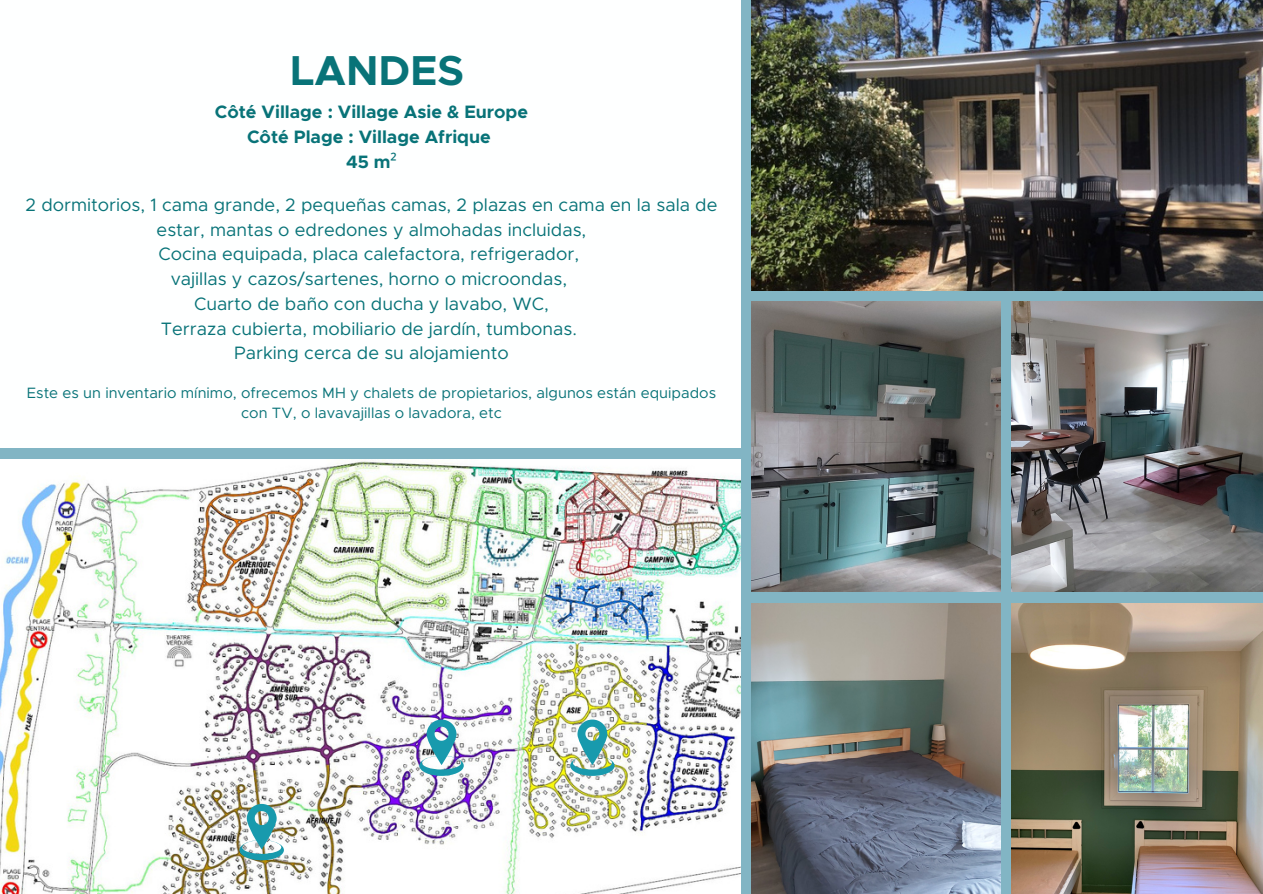
<style>
.page{position:relative;width:1263px;height:894px;background:#fff}
.page>*{position:absolute;margin:0;border:0;box-sizing:border-box;transform-origin:0 0}
.t1{font:700 42px "Metropolis";color:#087378}
.t2{font:18px/24.8px "Metropolis";color:#087378;text-align:center}
.t3{font:700 18px "Metropolis";color:#087378}
.t4{font:15px/20.2px "Metropolis";color:#087378;text-align:center}
.s1{font-family:"Noto Sans";font-weight:400}
</style>
<div class="page">
<div style="left:0;top:0;width:1263px;height:893px;background:#82b5c4"></div>
<img style="left:0;top:459px;width:741px;height:434px">
<div style="left:0;top:0;width:741px;height:448px;background:#feffff"></div>
<img style="left:751px;top:0;width:512px;height:290px">
<img style="left:751px;top:301px;width:250px;height:290px">
<img style="left:1012px;top:301px;width:251px;height:290px">
<img style="left:1012px;top:603px;width:251px;height:290px">
<img style="left:751px;top:603px;width:250px;height:290px">
<svg style="left:570px;top:719px;width:45px;height:56px;background:#8dc1ba"></svg>
<svg style="left:239px;top:803px;width:45px;height:56px;background:#8bbcbd"></svg>
<svg style="left:419px;top:719px;width:45px;height:56px;background:#8ab8ca"></svg>
<p class="t1" style="left:290px;top:52px;width:175px">LANDES</p>
<p class="t3" style="left:215px;top:104px;width:315px">Côté Village : Village Asie &amp; Europe</p>
<p class="t3" style="left:247px;top:129px;width:245px">Côté Plage : Village Afrique</p>
<p class="t3" style="left:346px;top:154px;width:52px">45 m<span class="s1">²</span></p>
<p class="t2" style="left:26px;top:193px;width:693px">2 dormitorios, 1 cama grande, 2 pequeñas camas, 2 plazas en cama en la sala de estar, mantas o edredones y almohadas incluidas,</p>
<p class="t2" style="left:159px;top:242px;width:422px">Cocina equipada, placa calefactora, refrigerador,</p>
<p class="t2" style="left:171px;top:267px;width:398px">vajillas y cazos/sartenes, horno o microondas,</p>
<p class="t2" style="left:194px;top:292px;width:356px">Cuarto de baño con ducha y lavabo, WC,</p>
<p class="t2" style="left:161px;top:317px;width:418px">Terraza cubierta, mobiliario de jardín, tumbonas.</p>
<p class="t2" style="left:234px;top:341px;width:276px">Parking cerca de su alojamiento</p>
<p class="t4" style="left:27px;top:383px;width:691px">Este es un inventario mínimo, ofrecemos MH y chalets de propietarios, algunos están equipados con TV, o lavavajillas o lavadora, etc</p>
</div>
